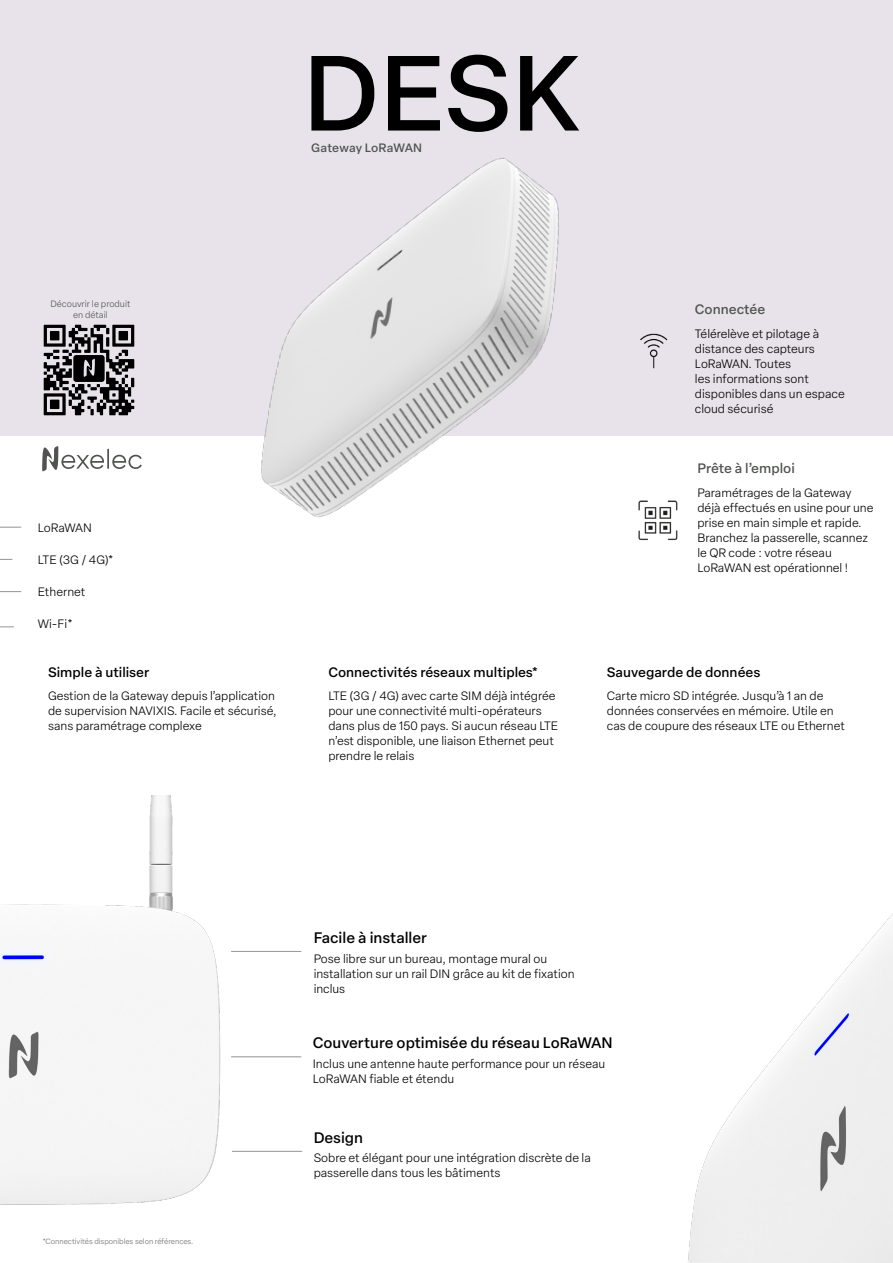
<style>
.page{position:relative;width:893px;height:1263px;background:#fff}
.page>*{position:absolute;margin:0;border:0;box-sizing:border-box;transform-origin:0 0}
.t1{font:500 105px "Elza Text";color:#000}
.t2{font:500 15px "Elza Text";color:#000}
.t3{font:500 13.5px "Elza Text";color:#000}
.t4{font:500 13.5px "Elza Text";color:#505350}
.t5{font:300 12px/15px "Elza Text";color:#000}
.t6{font:500 12px "Elza Text";letter-spacing:.01em;color:#505350}
.t7{font:300 9px/10.8px "Elza Text";color:#505350;text-align:center}
.t8{font:300 7.5px "Elza Text";color:#6d6e71}
</style>
<div class="page">
<div style="left:0;top:0;width:893px;height:435px;background:#e8e3eb"></div>
<img style="left:688px;top:913px;width:205px;height:350px">
<hr style="left:231px;top:951px;width:70px;height:1px;background:#979593">
<img style="left:182px;top:158px;width:475px;height:360px">
<img style="left:632px;top:329px;width:36px;height:46px">
<img style="left:634px;top:494px;width:44px;height:47px">
<hr style="left:231px;top:1056px;width:70px;height:1px;background:#979593">
<hr style="left:232px;top:1151px;width:70px;height:1px;background:#979593">
<img style="left:0;top:796px;width:232px;height:409px">
<svg style="left:0;top:527px;width:21px;height:1px"></svg>
<svg style="left:0;top:591px;width:21px;height:1px"></svg>
<svg style="left:0;top:559px;width:12px;height:1px"></svg>
<svg style="left:0;top:627px;width:14px;height:1px"></svg>
<svg style="left:42px;top:446px;width:100px;height:25px"></svg>
<svg style="left:44px;top:325px;width:90px;height:90px"></svg>
<h1 class="t1" style="left:303px;top:13px;width:279px">DESK</h1>
<p class="t6" style="left:311px;top:139px;width:112px">Gateway LoRaWAN</p>
<p class="t7" style="left:50px;top:298px;width:82px">Découvrir le produit en détail</p>
<p class="t5" style="left:38px;top:520px;width:56px">LoRaWAN</p>
<p class="t5" style="left:38px;top:552px;width:77px">LTE (3G / 4G)*</p>
<p class="t5" style="left:38px;top:584px;width:49px">Ethernet</p>
<p class="t5" style="left:38px;top:616px;width:37px">Wi-Fi*</p>
<p class="t3" style="left:48px;top:662px;width:103px">Simple à utiliser</p>
<p class="t5" style="left:48px;top:688px;width:230px;text-align:justify">Gestion de la Gateway depuis l’application de supervision NAVIXIS. Facile et sécurisé, sans paramétrage complexe</p>
<p class="t3" style="left:328px;top:662px;width:211px">Connectivités réseaux multiples*</p>
<p class="t5" style="left:328px;top:688px;width:231px">LTE (3G / 4G) avec carte SIM déjà intégrée pour une connectivité multi-opérateurs dans plus de 150 pays. Si aucun réseau LTE n’est disponible, une liaison Ethernet peut prendre le relais</p>
<p class="t4" style="left:695px;top:299px;width:72px">Connectée</p>
<p class="t5" style="left:695px;top:325px;width:151px">Télérelève et pilotage à distance des capteurs<br>LoRaWAN. Toutes<br>les informations sont disponibles dans un espace cloud sécurisé</p>
<p class="t4" style="left:697px;top:458px;width:99px">Prête à l’emploi</p>
<p class="t5" style="left:697px;top:484px;width:178px">Paramétrages de la Gateway déjà effectués en usine pour une prise en main simple et rapide.<br>Branchez la passerelle, scannez le QR code : votre réseau<br>LoRaWAN est opérationnel !</p>
<p class="t3" style="left:607px;top:662px;width:155px">Sauvegarde de données</p>
<p class="t5" style="left:607px;top:688px;width:240px">Carte micro SD intégrée. Jusqu’à 1 an de données conservées en mémoire. Utile en cas de coupure des réseaux LTE ou Ethernet</p>
<p class="t8" style="left:43px;top:1235px;width:152px">*Connectivités disponibles selon références.</p>
<p class="t2" style="left:314px;top:927px;width:115px">Facile à installer</p>
<p class="t5" style="left:314px;top:950px;width:263px">Pose libre sur un bureau, montage mural ou installation sur un rail DIN grâce au kit de fixation inclus</p>
<p class="t2" style="left:313px;top:1032px;width:301px">Couverture optimisée du réseau LoRaWAN</p>
<p class="t5" style="left:313px;top:1055px;width:294px">Inclus une antenne haute performance pour un réseau<br>LoRaWAN fiable et étendu</p>
<p class="t2" style="left:314px;top:1126px;width:51px">Design</p>
<p class="t5" style="left:314px;top:1150px;width:279px">Sobre et élégant pour une intégration discrète de la passerelle dans tous les bâtiments</p>
</div>
